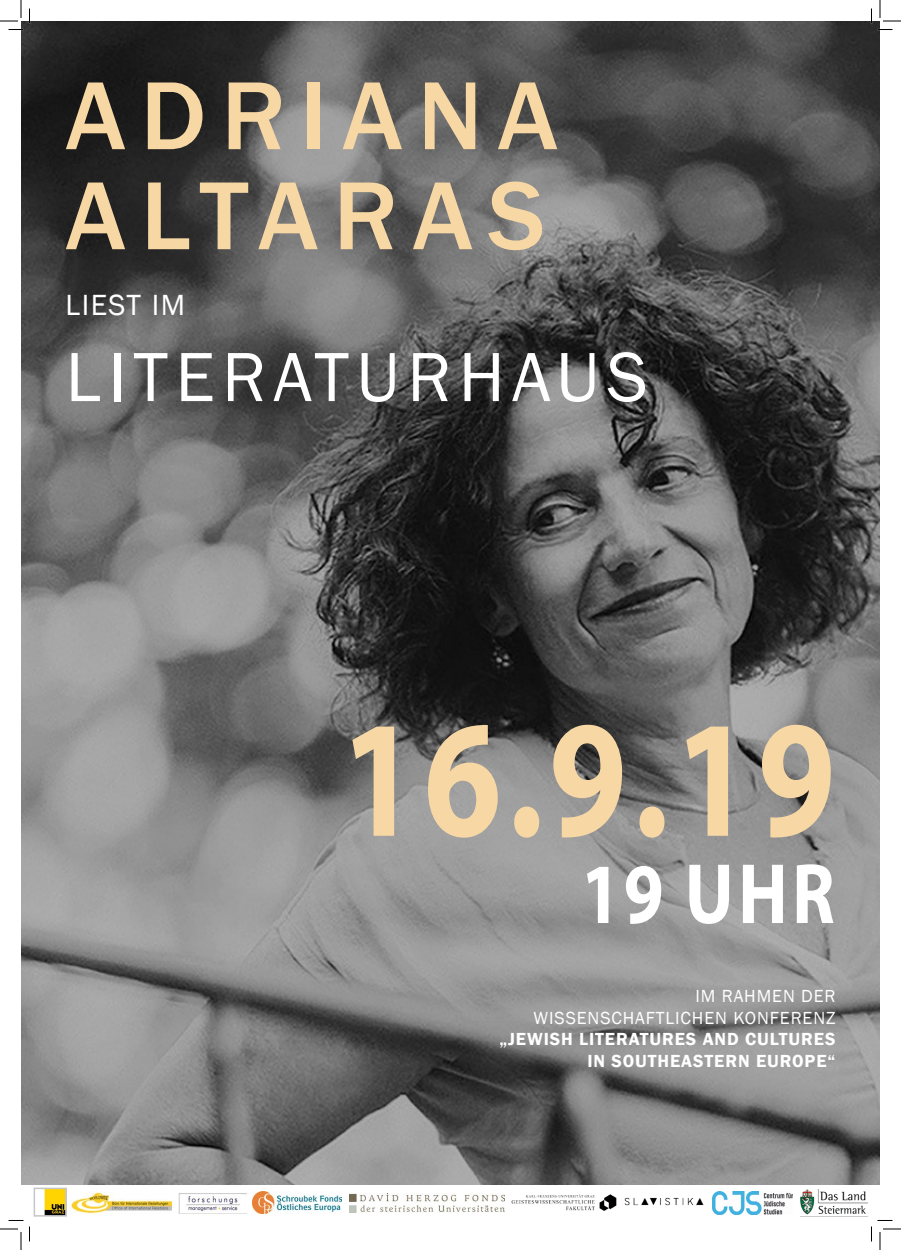
<style>
.page{position:relative;width:901px;height:1250px;background:#fff}
.page>*{position:absolute;margin:0;border:0;box-sizing:border-box;transform-origin:0 0}
.t1{font:700 168px "Myriad Pro";color:#f7d7a4;scale:.83 1}
.t2{font:500 100px/100px "Franklin Gothic";letter-spacing:.15em;color:#f7d7a4}
.t3{font:700 86.4px "Myriad Pro";color:#fff;scale:.83 1}
.t4{font:72px "Franklin Gothic";letter-spacing:.1em;color:#fff}
.t5{font:30px "Franklin Gothic";letter-spacing:.05em;color:#fff}
.t6{font:600 18px/21.6px "Franklin Gothic";letter-spacing:.05em;color:#fff;text-align:right}
.t7{font:18px/21.6px "Franklin Gothic";letter-spacing:.05em;color:#fff;text-align:right}
</style>
<div class="page">
<img style="left:21px;top:21px;width:859px;height:1163px">
<img style="left:624px;top:1197px;width:80px;height:9px">
<img style="left:33px;top:1187px;width:33px;height:29px">
<svg style="left:715px;top:1214px;width:68px;height:1px"></svg>
<img style="left:712px;top:1191px;width:80px;height:23px">
<img style="left:511px;top:1194px;width:106px;height:17px">
<img style="left:70px;top:1191px;width:102px;height:22px">
<img style="left:178px;top:1193px;width:69px;height:21px">
<img style="left:349px;top:1193px;width:155px;height:19px">
<img style="left:252px;top:1191px;width:89px;height:22px">
<img style="left:800px;top:1189px;width:67px;height:26px">
<svg style="left:0;top:0;width:30px;height:30px"></svg>
<svg style="left:0;top:1220px;width:30px;height:30px"></svg>
<svg style="left:871px;top:0;width:30px;height:30px"></svg>
<svg style="left:871px;top:1220px;width:30px;height:30px"></svg>
<h2 class="t2" style="left:66px;top:67px;width:493px">ADRIANA<br>ALTARAS</h2>
<h3 class="t5" style="left:66px;top:286px;width:121px">LIEST IM</h3>
<h3 class="t4" style="left:66px;top:332px;width:584px">LITERATURHAUS</h3>
<h1 class="t1" style="left:341px;top:669px;width:598px">16.9.19</h1>
<h3 class="t3" style="left:581px;top:837px;width:307px">19 Uhr</h3>
<p class="t7" style="left:534px;top:985px;width:303px">I M RAHMEN DER<br>WISSENSCHAFTLICHEN KONFERENZ</p>
<p class="t6" style="left:499px;top:1028px;width:338px">„JEWISH LITERATURES AND CULTURES<br>IN SOUTHEASTERN EUROPE“</p>
</div>
